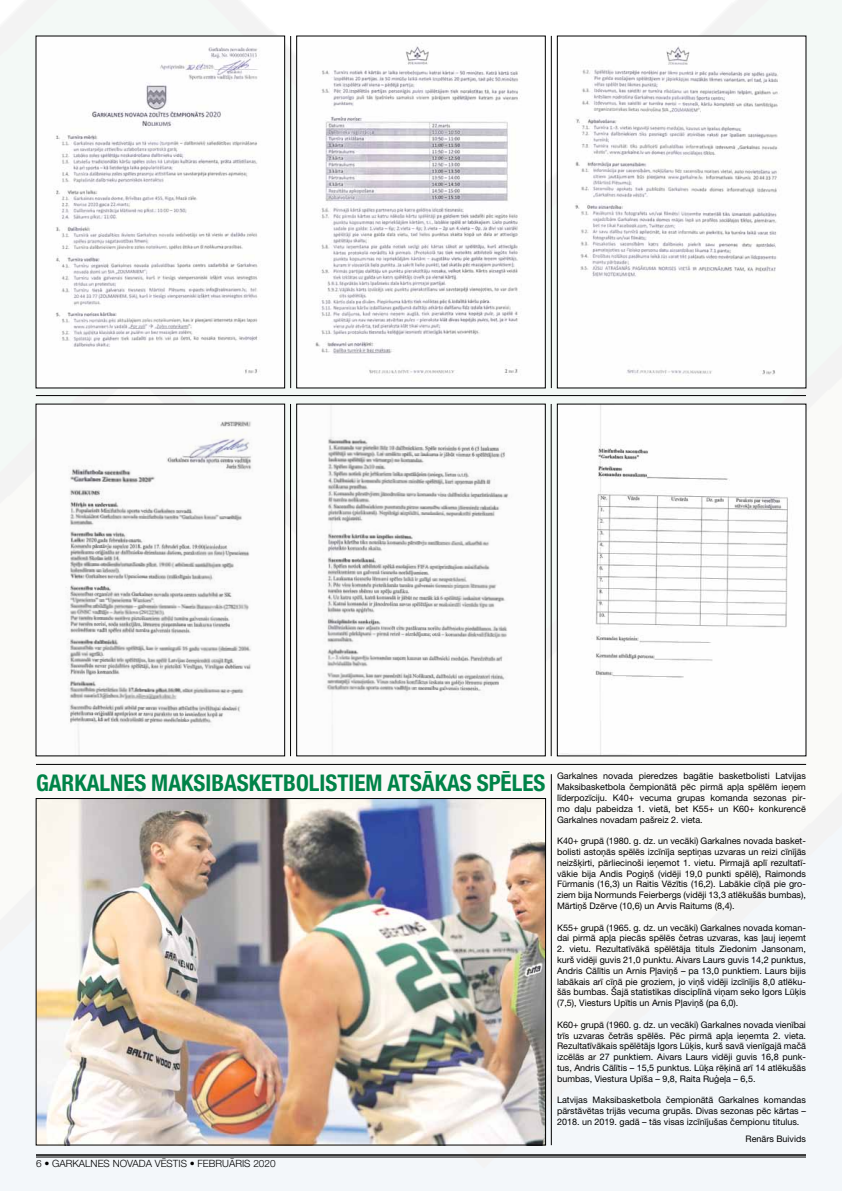
<style>
.page{position:relative;width:842px;height:1191px;background:#fff}
.page>*{position:absolute;margin:0;border:0;box-sizing:border-box;transform-origin:0 0}
.t1{font:700 condensed 23px "Helvetica Neue LT Pro";color:#008348}
.t2{font:300 10px "Helvetica Neue LT Pro";color:#000}
.t3{font:9px/10.8px "Helvetica Neue LT Pro";color:#000;text-align:justify}
</style>
<div class="page">
<img style="left:0;top:0;width:842px;height:1190px">
<hr style="left:36px;top:1154px;width:770px;height:1px;background:#000">
<hr style="left:36px;top:1156px;width:770px;height:1px;background:#000">
<img style="left:38px;top:38px;width:245px;height:348px">
<img style="left:299px;top:38px;width:244px;height:348px">
<img style="left:559px;top:38px;width:245px;height:348px">
<img style="left:38px;top:406px;width:245px;height:348px">
<img style="left:299px;top:406px;width:244px;height:348px">
<img style="left:559px;top:406px;width:245px;height:348px">
<hr style="left:36px;top:395px;width:770px;height:1px;background:#000">
<hr style="left:36px;top:764px;width:770px;height:1px;background:#000">
<hr style="left:290px;top:36px;width:1px;height:352px;background:#000">
<hr style="left:551px;top:36px;width:1px;height:352px;background:#000">
<hr style="left:290px;top:404px;width:1px;height:352px;background:#000">
<hr style="left:551px;top:404px;width:1px;height:352px;background:#000">
<img style="left:38px;top:800px;width:506px;height:343px">
<hr style="left:551px;top:774px;width:1px;height:371px;background:#000">
<h1 class="t1" style="left:36px;top:768px;width:76px">GARKALNES</h1>
<h1 class="t1" style="left:151px;top:768px;width:373px">MAKSIBASKETBOLISTIEM ATSĀKAS SPĒLES</h1>
<p class="t3" style="left:557px;top:770px;width:250px">Garkalnes novada pieredzes bagātie basketbolisti Latvijas Maksibasketbola čempionātā pēc pirmā apļa spēlēm ieņem līderpozīciju. K40+ vecuma grupas komanda sezonas pir&shy;mo daļu pabeidza 1. vietā, bet K55+ un K60+ konkurencē Garkalnes novadam pašreiz 2. vieta.</p>
<p class="t3" style="left:557px;top:835px;width:250px">K40+ grupā (1980. g. dz. un vecāki) Garkalnes novada basket&shy;bolisti astoņās spēlēs izcīnīja septiņas uzvaras un reizi cīnījās neizšķirti, pārliecinoši ieņemot 1. vietu. Pirmajā aplī rezultatī&shy;vākie bija Andis Pogiņš (vidēji 19,0 punkti spēlē), Raimonds Fūrmanis (16,3) un Raitis Vēzītis (16,2). Labākie cīņā pie gro&shy;ziem bija Normunds Feierbergs (vidēji 13,3 atlēkušās bumbas), Mārtiņš Dzērve (10,6) un Arvis Raitums (8,4).</p>
<p class="t3" style="left:557px;top:922px;width:250px">K55+ grupā (1965. g. dz. un vecāki) Garkalnes novada koman&shy;dai pirmā apļa piecās spēlēs četras uzvaras, kas ļauj ieņemt</p>
<p class="t3" style="left:557px;top:943px;width:250px">2. vietu. Rezultatīvākā spēlētāja tituls Ziedonim Jansonam, kurš vidēji guvis 21,0 punktu. Aivars Laurs guvis 14,2 punktus, Andris Cālītis un Arnis Pļaviņš – pa 13,0 punktiem. Laurs bijis labākais arī cīņā pie groziem, jo viņš vidēji izcīnījis 8,0 atlēku&shy;šās bumbas. Šajā statistikas disciplīnā viņam seko Igors Lūķis (7,5), Viesturs Upītis un Arnis Pļaviņš (pa 6,0).</p>
<p class="t3" style="left:557px;top:1019px;width:250px">K60+ grupā (1960. g. dz. un vecāki) Garkalnes novada vienībai trīs uzvaras četrās spēlēs. Pēc pirmā apļa ieņemta 2. vieta.<br>Rezultatīvākais spēlētājs Igors Lūķis, kurš savā vienīgajā mačā izcēlās ar 27 punktiem. Aivars Laurs vidēji guvis 16,8 punk&shy;tus, Andris Cālītis – 15,5 punktus. Lūķa rēķinā arī 14 atlēkušās bumbas, Viestura Upīša – 9,8, Raita Ruģeļa – 6,5.</p>
<p class="t3" style="left:557px;top:1094px;width:250px">Latvijas Maksibasketbola čempionātā Garkalnes komandas pārstāvētas trijās vecuma grupās. Divas sezonas pēc kārtas – 2018. un 2019. gadā – tās visas izcīnījušas čempionu titulus.</p>
<p class="t3" style="left:746px;top:1133px;width:62px">Renārs Buivids</p>
<p class="t2" style="left:36px;top:1157px;width:241px">6 • GARKALNES NOVADA VĒSTIS • FEBRUĀRIS 2020</p>
</div>
